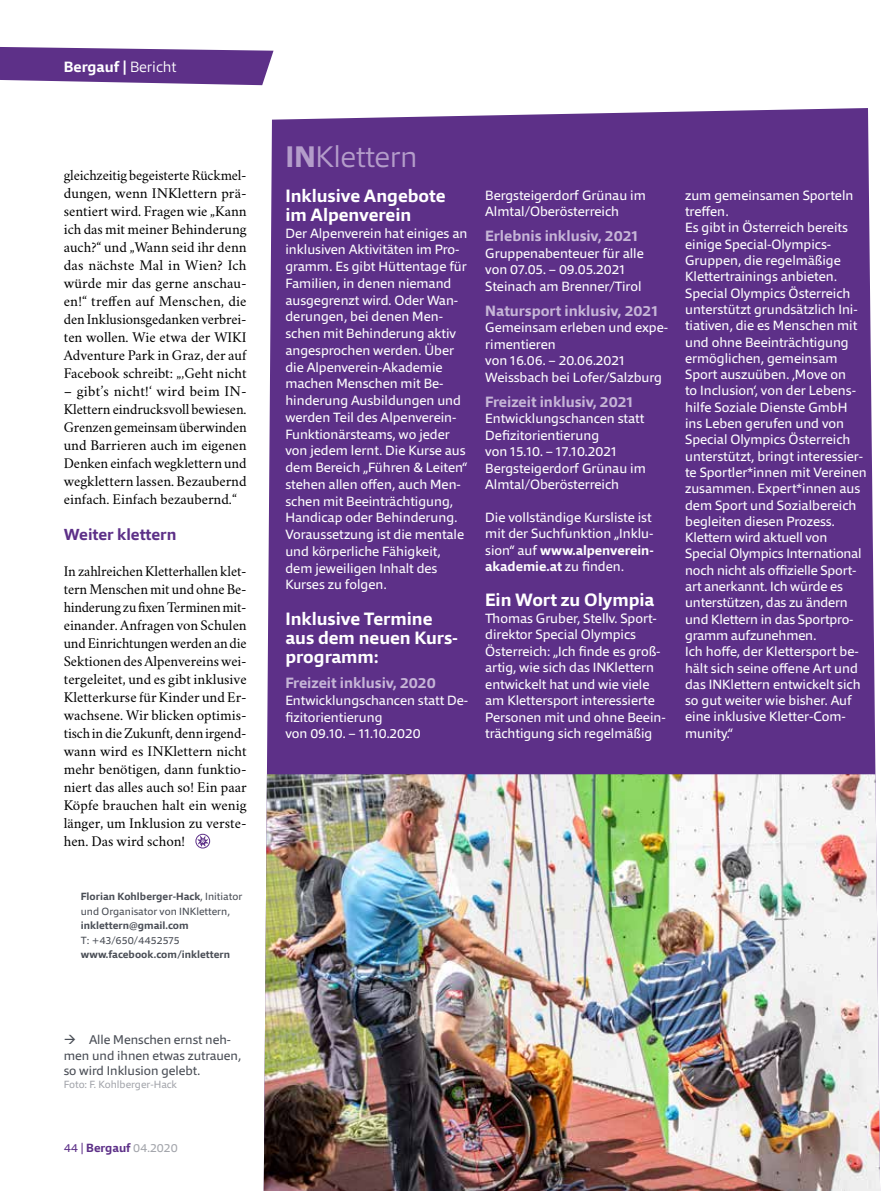
<style>
.page{position:relative;width:893px;height:1191px;background:#fff}
.page>*{position:absolute;margin:0;border:0;box-sizing:border-box;transform-origin:0 0}
.t1{font:300 30px "Qubo";letter-spacing:-.01em;color:#b49dca}
.t2{font:700 18px/18.8px "Qubo";color:#fff}
.t3{font:700 16.2px "Qubo";color:#5d3088}
.t4{font:15px/18px "Crimson Tirol";color:#000;text-align:justify}
.t5{font:700 15px "Qubo";color:#c6b5d7}
.t6{font:700 15px "Qubo";color:#fff}
.t7{font:13.5px/16.4px "Qubo";color:#fff}
.t8{font:12.75px/15.3px "Qubo";color:#4a4e56}
.t9{font:700 12px "Qubo";color:#5d3088}
.t10{font:10.5px/14.5px "Qubo";letter-spacing:.005em;color:#4a4e56}
.t11{font:700 10.5px "Qubo";letter-spacing:.005em;color:#4a4e56}
.t12{font:10.5px "Qubo";color:#a4a6ac}
.s1{font-weight:300}
.s2{font-weight:700}
.s3{font-weight:400}
.s4{font-weight:400;color:#a4a6ac}
</style>
<div class="page">
<div style="left:196px;top:834px;width:14px;height:14px;border:1px solid #5d3088;border-radius:50%"></div>
<svg style="left:197px;top:835px;width:11px;height:11px"></svg>
<div style="left:266px;top:108px;width:610px;height:666px;background:#5d3088"></div>
<img style="left:264px;top:774px;width:616px;height:417px">
<svg style="left:0;top:47px;width:274px;height:38px;background:#714a97"></svg>
<p class="t6" style="left:64px;top:57px;width:114px">Bergauf | <span class="s1">Bericht</span></p>
<p class="t4" style="left:64px;top:165px;width:184px">gleichzeitig begeisterte Rückmel&shy;dungen, wenn INKlettern prä&shy;sentiert wird. Fragen wie „Kann ich das mit meiner Behinderung auch?“ und „Wann seid ihr denn das nächste Mal in Wien? Ich würde mir das gerne anschau&shy;en!“ treffen auf Menschen, die den Inklusionsgedanken verbrei&shy;ten wollen. Wie etwa der WIKI Adventure Park in Graz, der auf Facebook schreibt: „‚Geht nicht</p>
<p class="t4" style="left:64px;top:381px;width:184px">– gibt’s nicht!‘ wird beim IN-Klettern eindrucksvoll bewiesen.<br>Grenzen gemeinsam überwinden und Barrieren auch im eigenen Denken einfach wegklettern und wegklettern lassen. Bezaubernd einfach. Einfach bezaubernd.“</p>
<p class="t3" style="left:64px;top:524px;width:114px">Weiter klettern</p>
<p class="t4" style="left:64px;top:561px;width:184px">In zahlreichen Kletterhallen klet&shy;tern Menschen mit und ohne Be&shy;hinderung zu fixen Terminen mit&shy;einander. Anfragen von Schulen und Einrichtungen werden an die Sektionen des Alpenvereins wei&shy;tergeleitet, und es gibt inklusive Kletterkurse für Kinder und Er&shy;wachsene. Wir blicken optimis&shy;tisch in die Zukunft, denn irgend&shy;wann wird es INKlettern nicht mehr benötigen, dann funktio&shy;niert das alles auch so! Ein paar Köpfe brauchen halt ein wenig länger, um Inklusion zu verste&shy;hen. Das wird schon!</p>
<p class="t10" style="left:81px;top:889px;width:163px"><span class="s2">Florian Kohlberger-Hack</span>, Initiator und Organisator von INKlettern,</p>
<p class="t11" style="left:81px;top:919px;width:109px">inklettern@gmail.com</p>
<p class="t10" style="left:81px;top:932px;width:100px">T: +43/650/4452575</p>
<p class="t11" style="left:81px;top:947px;width:151px">www.facebook.com/inklettern</p>
<p class="t8" style="left:64px;top:1032px;width:179px">→ Alle Menschen ernst neh&shy;men und ihnen etwas zutrauen, so wird Inklusion gelebt.</p>
<p class="t12" style="left:64px;top:1077px;width:115px">Foto: F. Kohlberger-Hack</p>
<p class="t9" style="left:64px;top:1140px;width:115px"><span class="s3">44 |</span> Bergauf <span class="s4">04.2020</span></p>
<h1 class="t1" style="left:285px;top:137px;width:134px"><span class="s2">IN</span>Klettern</h1>
<h2 class="t2" style="left:285px;top:186px;width:162px">Inklusive Angebote im Alpenverein</h2>
<p class="t7" style="left:285px;top:224px;width:183px;line-height:16.8px">Der Alpenverein hat einiges an inklusiven Aktivitäten im Pro&shy;gramm. Es gibt Hüttentage für<br>Familien, in denen niemand ausgegrenzt wird. Oder Wan&shy;derungen, bei denen Men&shy;schen mit Behinderung aktiv angesprochen werden. Über die Alpenverein-Akademie machen Menschen mit Be&shy;hinderung Ausbildungen und werden Teil des Alpenverein-<br>Funktionärsteams, wo jeder von jedem lernt. Die Kurse aus dem Bereich „Führen &amp; Leiten“ stehen allen offen, auch Men&shy;schen mit Beeinträchtigung,<br>Handicap oder Behinderung.<br>Voraussetzung ist die mentale und körperliche Fähigkeit, dem jeweiligen Inhalt des<br>Kurses zu folgen.</p>
<h2 class="t2" style="left:285px;top:609px;width:174px">Inklusive Termine aus dem neuen Kurs&shy;programm:</h2>
<p class="t5" style="left:285px;top:673px;width:152px">Freizeit inklusiv, 2020</p>
<p class="t7" style="left:285px;top:691px;width:184px;line-height:16.8px">Entwicklungschancen statt De&shy;fizitorientierung<br>von 09.10. – 11.10.2020</p>
<p class="t7" style="left:485px;top:187px;width:162px">Bergsteigerdorf Grünau im<br>Almtal/Oberösterreich</p>
<p class="t5" style="left:485px;top:226px;width:155px">Erlebnis inklusiv, 2021</p>
<p class="t7" style="left:485px;top:245px;width:160px">Gruppenabenteuer für alle von 07.05. – 09.05.2021<br>Steinach am Brenner/Tirol</p>
<p class="t5" style="left:485px;top:301px;width:174px">Natursport inklusiv, 2021</p>
<p class="t7" style="left:485px;top:319px;width:184px">Gemeinsam erleben und expe&shy;rimentieren<br>von 16.06. – 20.06.2021<br>Weissbach bei Lofer/Salzburg</p>
<p class="t5" style="left:485px;top:392px;width:150px">Freizeit inklusiv, 2021</p>
<p class="t7" style="left:485px;top:410px;width:162px">Entwicklungschancen statt<br>Defizitorientierung<br>von 15.10. – 17.10.2021<br>Bergsteigerdorf Grünau im<br>Almtal/Oberösterreich</p>
<p class="t7" style="left:485px;top:509px;width:170px">Die vollständige Kursliste ist mit der Suchfunktion „Inklu&shy;sion“ auf <span class="s2">www.alpenverein&shy;akademie.at</span> zu finden.</p>
<h2 class="t2" style="left:485px;top:591px;width:171px">Ein Wort zu Olympia</h2>
<p class="t7" style="left:485px;top:610px;width:182px">Thomas Gruber, Stellv. Sport&shy;direktor Special Olympics<br>Österreich: „Ich finde es groß&shy;artig, wie sich das INKlettern entwickelt hat und wie viele am Klettersport interessierte<br>Personen mit und ohne Beein&shy;trächtigung sich regelmäßig</p>
<p class="t7" style="left:685px;top:187px;width:183px">zum gemeinsamen Sporteln treffen.<br>Es gibt in Österreich bereits einige Special-Olympics-<br>Gruppen, die regelmäßige<br>Klettertrainings anbieten.<br>Special Olympics Österreich unterstützt grundsätzlich Ini&shy;tiativen, die es Menschen mit und ohne Beeinträchtigung ermöglichen, gemeinsam<br>Sport auszuüben. ‚Move on<br>to Inclusion‘, von der Lebens&shy;hilfe Soziale Dienste GmbH ins Leben gerufen und von<br>Special Olympics Österreich unterstützt, bringt interessier&shy;te Sportler*innen mit Vereinen zusammen. Expert*innen aus dem Sport und Sozialbereich begleiten diesen Prozess.<br>Klettern wird aktuell von<br>Special Olympics International noch nicht als offizielle Sport&shy;art anerkannt. Ich würde es unterstützen, das zu ändern und Klettern in das Sportpro&shy;gramm aufzunehmen.<br>Ich hoffe, der Klettersport be&shy;hält sich seine offene Art und das INKlettern entwickelt sich so gut weiter wie bisher. Auf eine inklusive Kletter-Com&shy;munity.“</p>
</div>
